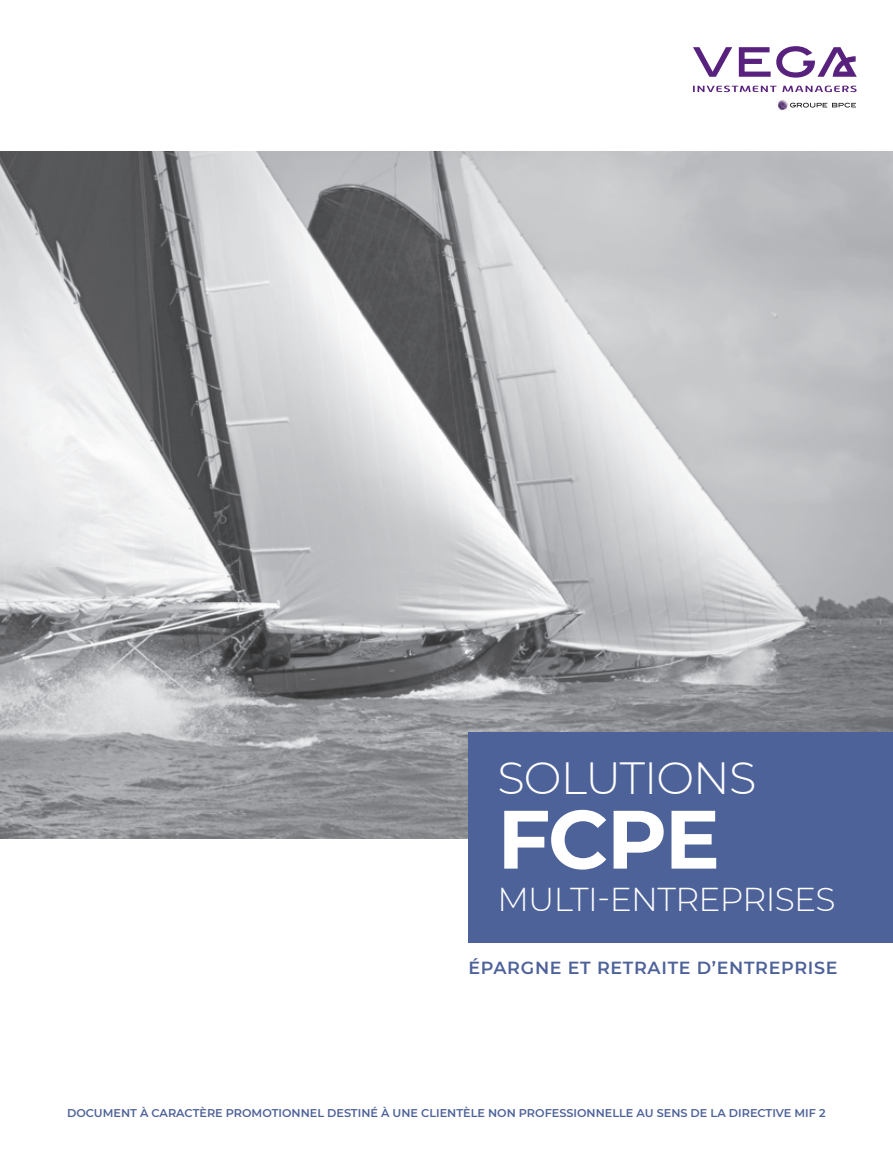
<style>
.page{position:relative;width:893px;height:1149px;background:#fff}
.page>*{position:absolute;margin:0;border:0;box-sizing:border-box;transform-origin:0 0}
.t1{font:700 82.5px "Montserrat";color:#fff}
.t2{font:300 45px "Montserrat";letter-spacing:-.02em;color:#fff}
.t3{font:300 33px "Montserrat";letter-spacing:-.02em;color:#fff}
.t4{font:600 17.55px "Montserrat";letter-spacing:.04em;color:#4e629a}
.t5{font:600 11.25px "Montserrat";color:#4e629a}
</style>
<div class="page">
<img style="left:0;top:151px;width:893px;height:687px">
<div style="left:468px;top:731px;width:425px;height:211px;background:#4e629a"></div>
<svg style="left:693px;top:47px;width:39px;height:30px"></svg>
<svg style="left:693px;top:86px;width:83px;height:6px"></svg>
<svg style="left:782px;top:86px;width:75px;height:6px"></svg>
<svg style="left:739px;top:46px;width:118px;height:32px"></svg>
<svg style="left:777px;top:99px;width:79px;height:12px"></svg>
<h2 class="t2" style="left:497px;top:746px;width:261px">SOLUTIONS</h2>
<h1 class="t1" style="left:497px;top:779px;width:224px">FCPE</h1>
<h3 class="t3" style="left:497px;top:876px;width:340px">MULTI-ENTREPRISES</h3>
<h3 class="t4" style="left:468px;top:954px;width:371px">ÉPARGNE ET RETRAITE D’ENTREPRISE</h3>
<p class="t5" style="left:67px;top:1104px;width:760px">DOCUMENT À CARACTÈRE PROMOTIONNEL DESTINÉ À UNE CLIENTÈLE NON PROFESSIONNELLE AU SENS DE LA DIRECTIVE MIF 2</p>
</div>
